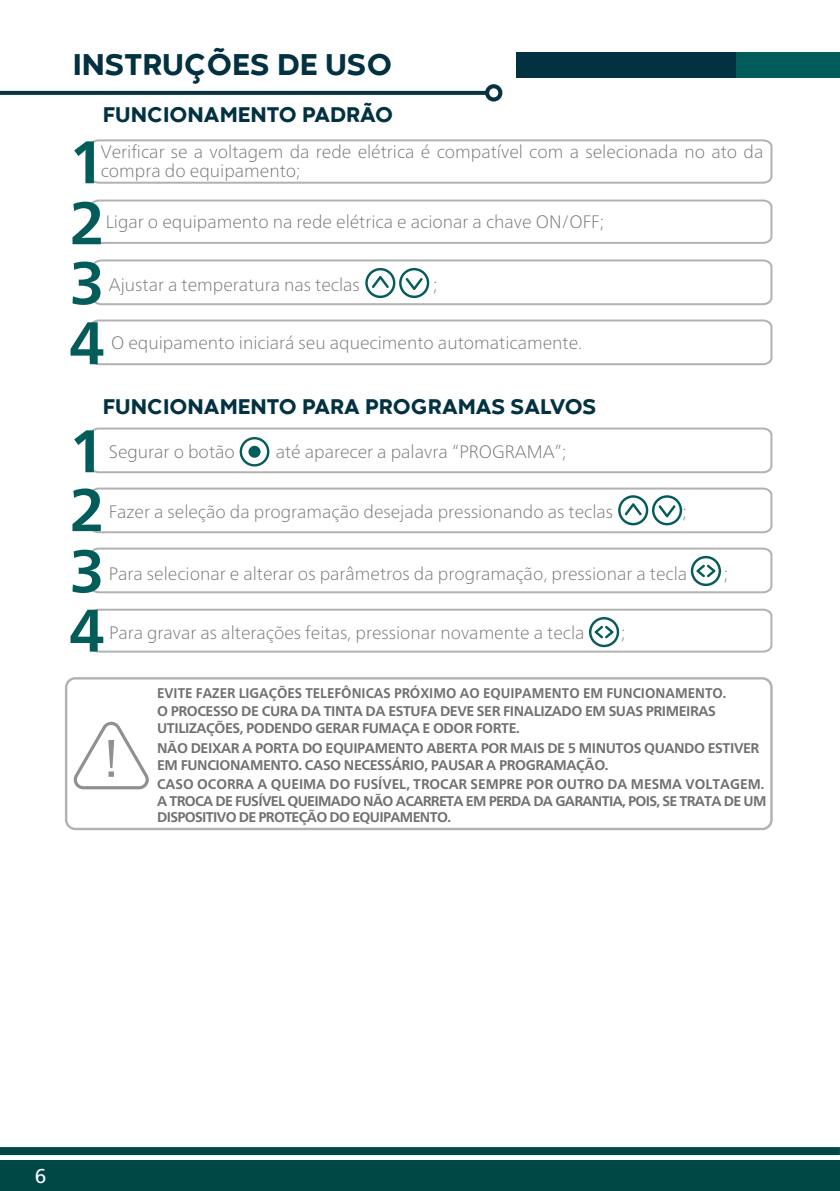
<style>
.page{position:relative;width:840px;height:1191px;background:#fff}
.page>*{position:absolute;margin:0;border:0;box-sizing:border-box;transform-origin:0 0}
.t1{font:700 60px/60px "Frutiger Neue LT";color:#015c5a;text-align:justify}
.t2{font:800 31px "Codec Warm Trial";color:#023142}
.t3{font:800 22px "Codec Warm Trial";color:#023142}
.t4{font:20px "Frutiger Neue LT";color:#fff}
.t5{font:100 18px "Frutiger Neue LT";color:#727070}
.t6{font:100 18px/19.6px "Frutiger Neue LT";color:#716f6f}
.t7{font:100 18px "Frutiger Neue LT";color:#6f6f6f}
.t8{font:100 18px "Frutiger Neue LT";color:#726f70}
.t9{font:700 14px/16.8px "Frutiger Neue LT";letter-spacing:-.03em;color:#716f6f}
.t10{font:700 14px/16px "Frutiger Neue LT";letter-spacing:-.045em;color:#6f6f6f}
.t11{font:700 14px "Frutiger Neue LT";color:#6f6f6f;scale:.94 1}
.t12{font:700 14px "Frutiger Neue LT";color:#6f6f6f}
</style>
<div class="page">
<div style="left:0;top:1160px;width:839px;height:31px;background:#004846"></div>
<div style="left:0;top:1147px;width:839px;height:8px;background:#004846"></div>
<div style="left:65px;top:677px;width:707px;height:153px;border:2px solid #b3b2b2;border-radius:9px"></div>
<svg style="left:73px;top:722px;width:76px;height:67px"></svg>
<svg style="left:0;top:91px;width:485px;height:4px;background:#0e3848"></svg>
<div style="left:485px;top:84px;width:17px;height:17px;background:#063242;border-radius:50%"></div>
<div style="left:489px;top:88px;width:9px;height:9px;background:#fff;border-radius:50%"></div>
<div style="left:516px;top:52px;width:323px;height:25px;background:#023142"></div>
<svg style="left:89px;top:199px;width:684px;height:45px"></svg>
<svg style="left:89px;top:139px;width:684px;height:45px"></svg>
<div style="left:60px;top:204px;width:38px;height:42px;background:#fff;border-radius:50%"></div>
<svg style="left:89px;top:319px;width:684px;height:47px"></svg>
<svg style="left:92px;top:259px;width:681px;height:47px"></svg>
<div style="left:736px;top:52px;width:103px;height:25px;background:#015c5a"></div>
<svg style="left:90px;top:427px;width:683px;height:47px"></svg>
<div style="left:248px;top:446px;width:12px;height:12px;background:#065c5a;border-radius:50%"></div>
<svg style="left:89px;top:487px;width:684px;height:107px"></svg>
<svg style="left:89px;top:608px;width:684px;height:45px"></svg>
<h2 class="t2" style="left:73px;top:45px;width:321px">INSTRUÇÕES DE USO</h2>
<p class="t3" style="left:103px;top:100px;width:291px">FUNCIONAMENTO PADRÃO</p>
<h1 class="t1" style="left:69px;top:132px;width:37px">1</h1>
<p class="t6" style="left:101px;top:141px;width:663px">Verificar se a voltagem da rede elétrica é compatível com a selecionada no ato da compra do equipamento;</p>
<h1 class="t1" style="left:69px;top:193px;width:37px">2<br>3<br>4</h1>
<p class="t6" style="left:106px;top:212px;width:499px">Ligar o equipamento na rede elétrica e acionar a chave ON/OFF;</p>
<p class="t8" style="left:109px;top:274px;width:252px">Ajustar a temperatura nas teclas</p>
<p class="t8" style="left:433px;top:274px;width:6px">;</p>
<p class="t5" style="left:111px;top:332px;width:472px">O equipamento iniciará seu aquecimento automaticamente.</p>
<p class="t3" style="left:103px;top:392px;width:495px">FUNCIONAMENTO PARA PROGRAMAS SALVOS</p>
<p class="t7" style="left:109px;top:440px;width:128px">Segurar o botão</p>
<p class="t7" style="left:275px;top:440px;width:292px">até aparecer a palavra “PROGRAMA”;</p>
<h1 class="t1" style="left:69px;top:421px;width:37px;line-height:58.8px">1<br>2</h1>
<p class="t5" style="left:109px;top:500px;width:505px">Fazer a seleção da programação desejada pressionando as teclas</p>
<p class="t5" style="left:682px;top:500px;width:6px">;</p>
<h1 class="t1" style="left:69px;top:541px;width:37px">3</h1>
<p class="t5" style="left:109px;top:562px;width:579px">Para selecionar e alterar os parâmetros da programação, pressionar a tecla</p>
<p class="t5" style="left:723px;top:562px;width:6px">;</p>
<h1 class="t1" style="left:69px;top:600px;width:37px">4</h1>
<p class="t5" style="left:109px;top:621px;width:477px">Para gravar as alterações feitas, pressionar novamente a tecla</p>
<p class="t5" style="left:621px;top:621px;width:6px">;</p>
<p class="t11" style="left:157px;top:684px;width:606px">EVITE FAZER LIGAÇÕES TELEFÔNICAS PRÓXIMO AO EQUIPAMENTO EM FUNCIONAMENTO.</p>
<p class="t9" style="left:157px;top:703px;width:560px">O PROCESSO DE CURA DA TINTA DA ESTUFA DEVE SER FINALIZADO EM SUAS PRIMEIRAS<br>UTILIZAÇÕES, PODENDO GERAR FUMAÇA E ODOR FORTE.</p>
<p class="t9" style="left:157px;top:740px;width:603px">NÃO DEIXAR A PORTA DO EQUIPAMENTO ABERTA POR MAIS DE 5 MINUTOS QUANDO ESTIVER<br>EM FUNCIONAMENTO. CASO NECESSÁRIO, PAUSAR A PROGRAMAÇÃO.</p>
<p class="t12" style="left:157px;top:775px;width:608px">CASO OCORRA A QUEIMA DO FUSÍVEL, TROCAR SEMPRE POR OUTRO DA MESMA VOLTAGEM.</p>
<p class="t10" style="left:157px;top:792px;width:610px">A TROCA DE FUSÍVEL QUEIMADO NÃO ACARRETA EM PERDA DA GARANTIA, POIS, SE TRATA DE UM<br>DISPOSITIVO DE PROTEÇÃO DO EQUIPAMENTO.</p>
<p class="t4" style="left:35px;top:1164px;width:13px">6</p>
</div>
